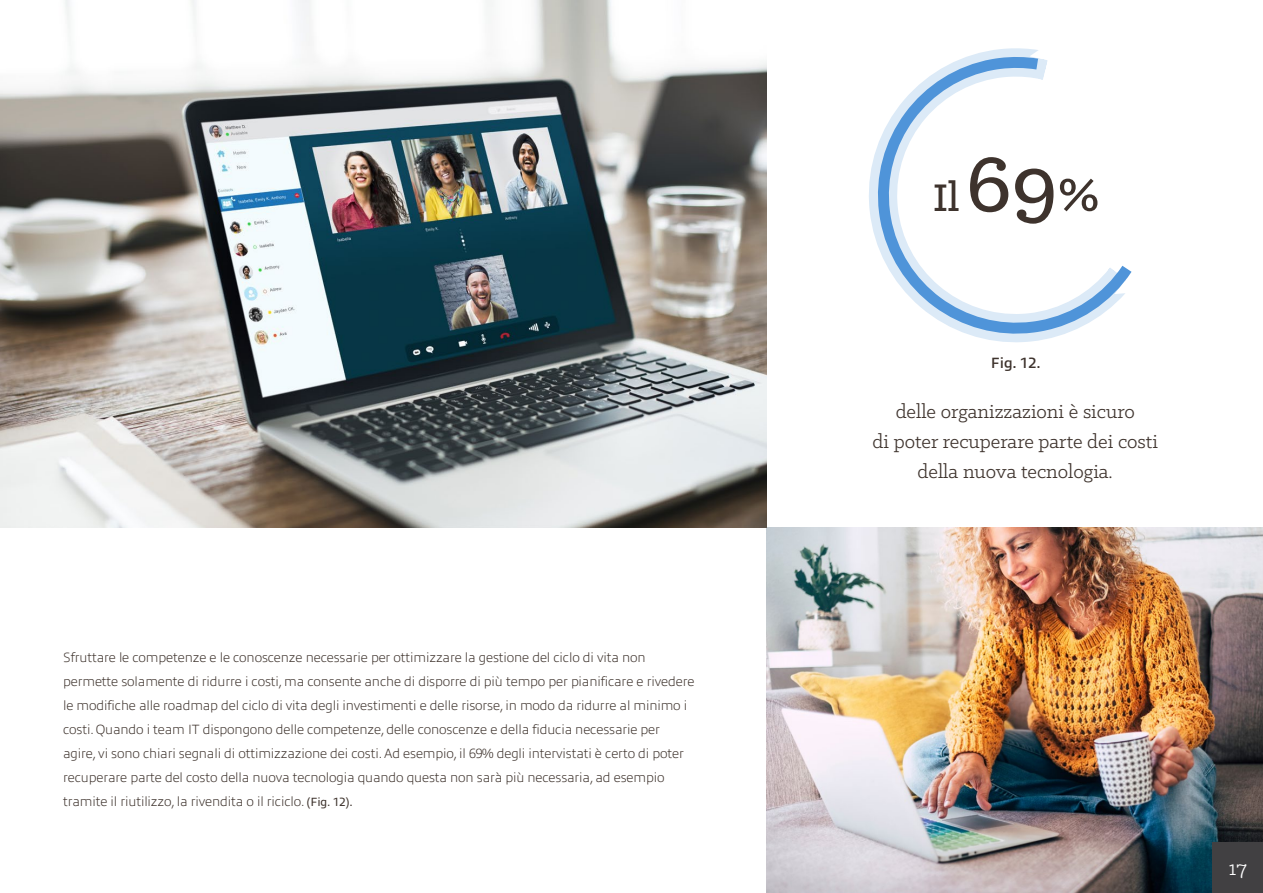
<style>
.page{position:relative;width:1263px;height:893px;background:#fff}
.page>*{position:absolute;margin:0;border:0;box-sizing:border-box;transform-origin:0 0}
.t1{font:500 43.5px "Klinic Slab";color:#3e332d}
.t2{font:22.5px "Klinic Slab";color:#fff}
.t3{font:21px/30px "Klinic Slab";color:#3e332d;text-align:center}
.t4{font:600 15px "Allumi Pro";color:#3e332d}
.t5{font:200 13.5px/24px "Allumi Pro";letter-spacing:-.01em;color:#3e332d}
.s1{font-weight:400;font-size:12px}
.s2{font-size:88.5px}
.s3{font-size:67.5px}
</style>
<div class="page">
<img style="left:767px;top:527px;width:496px;height:366px">
<img style="left:0;top:0;width:767px;height:527px">
<div style="left:1212px;top:843px;width:51px;height:50px;background:#414042"></div>
<svg style="left:869px;top:48px;width:263px;height:295px"></svg>
<svg style="left:874px;top:56px;width:257px;height:281px"></svg>
<p class="t5" style="left:63px;top:644px;width:633px">Sfruttare le competenze e le conoscenze necessarie per ottimizzare la gestione del ciclo di vita non permette solamente di ridurre i costi, ma consente anche di disporre di più tempo per pianificare e rivedere le modifiche alle roadmap del ciclo di vita degli investimenti e delle risorse, in modo da ridurre al minimo i costi. Quando i team IT dispongono delle competenze, delle conoscenze e della fiducia necessarie per agire, vi sono chiari segnali di ottimizzazione dei costi. Ad esempio, il 69% degli intervistati è certo di poter recuperare parte del costo della nuova tecnologia quando questa non sarà più necessaria, ad esempio tramite il riutilizzo, la rivendita o il riciclo. <span class="s1">(Fig. 12).</span></p>
<h1 class="t1" style="left:933px;top:170px;width:169px">Il<span class="s2">69</span><span class="s3">%</span></h1>
<p class="t4" style="left:991px;top:352px;width:51px">Fig. 12.</p>
<h3 class="t3" style="left:872px;top:396px;width:287px">delle organizzazioni è sicuro<br>di poter recuperare parte dei costi della nuova tecnologia.</h3>
<h2 class="t2" style="left:1229px;top:857px;width:20px">1717</h2>
</div>
